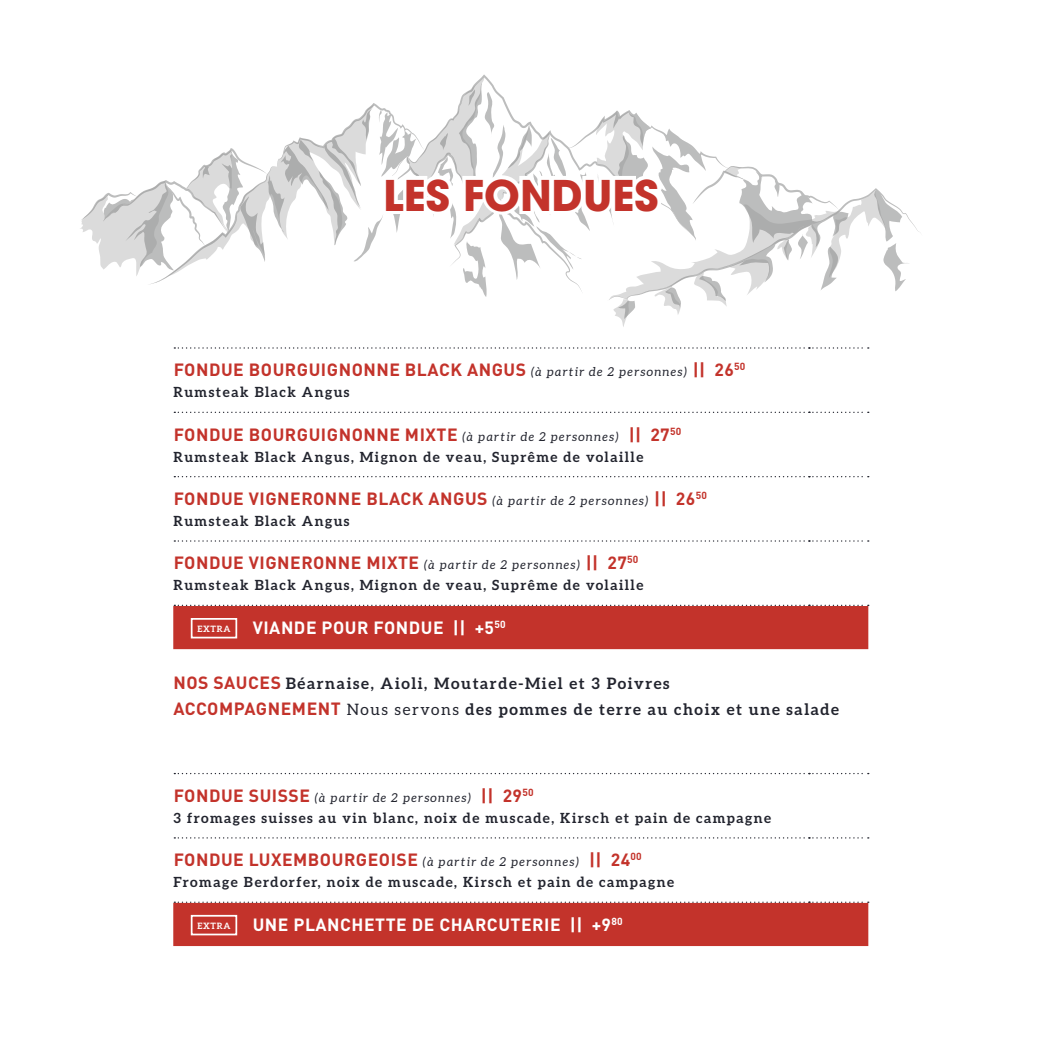
<style>
.page{position:relative;width:1042px;height:1042px;background:#fff}
.page>*{position:absolute;margin:0;border:0;box-sizing:border-box;transform-origin:0 0}
.t1{font:700 42px "Avant Garde LT";color:#c3332b}
.t2{font:700 17.5px "DINOT";letter-spacing:.03em;color:#c3332b}
.t3{font:700 17.5px "DINOT";letter-spacing:.03em;color:#fff}
.t4{font:700 15.75px/26.2px "Aleo";letter-spacing:.1em;color:#22242e}
.t5{font:700 14px "Aleo";letter-spacing:.1em;color:#22242e}
.t6{font:italic 12.25px "Aleo";letter-spacing:.1em;color:#22242e}
.t7{font:700 8.75px "Aleo";letter-spacing:.07em;color:#fff}
.s1{font-family:"Aleo";font-weight:400;font-style:italic;font-size:12.25px;color:#22242e}
.s2{font-family:"DINOT";font-size:17.5px;color:#c3332b}
.s3{font-weight:400}
.s4{font-family:"DINOT";font-weight:700;font-style:normal;font-size:17.5px;color:#c3332b}
</style>
<div class="page">
<svg style="left:174px;top:347px;width:695px;height:2px"></svg>
<svg style="left:174px;top:412px;width:695px;height:1px"></svg>
<svg style="left:174px;top:476px;width:695px;height:1px"></svg>
<svg style="left:174px;top:540px;width:695px;height:2px"></svg>
<svg style="left:174px;top:773px;width:695px;height:1px"></svg>
<svg style="left:174px;top:837px;width:695px;height:1px"></svg>
<div style="left:173px;top:901px;width:696px;height:45px;background:#c3332b"></div>
<div style="left:191px;top:915px;width:46px;height:20px;border:2px solid #fff"></div>
<div style="left:173px;top:605px;width:696px;height:44px;background:#c3332b"></div>
<div style="left:191px;top:618px;width:46px;height:20px;border:2px solid #fff"></div>
<svg style="left:80px;top:77px;width:839px;height:250px"></svg>
<h1 class="t1" style="left:383px;top:168px;width:277px">LES FONDUES</h1>
<p class="t2" style="left:174px;top:358px;width:573px">FONDUE BOURGUIGNONNE BLACK ANGUS <span class="s1">(à partir de 2 personnes)</span> || 26<sup>50</sup></p>
<p class="t5" style="left:174px;top:384px;width:177px">Rumsteak Black Angus</p>
<p class="t2" style="left:174px;top:423px;width:509px">FONDUE BOURGUIGNONNE MIXTE <span class="s1">(à partir de 2 personnes)</span> || 27<sup>50</sup></p>
<p class="t5" style="left:174px;top:449px;width:471px">Rumsteak Black Angus, Mignon de veau, Suprême de volaille</p>
<p class="t2" style="left:174px;top:487px;width:535px">FONDUE VIGNERONNE BLACK ANGUS <span class="s1">(à partir de 2 personnes)</span> || 26<sup>50</sup></p>
<p class="t5" style="left:174px;top:513px;width:177px">Rumsteak Black Angus</p>
<p class="t2" style="left:174px;top:551px;width:466px">FONDUE VIGNERONNE MIXTE <span class="s1">(à partir de 2 personnes)</span> || 27<sup>50</sup></p>
<p class="t5" style="left:174px;top:577px;width:471px">Rumsteak Black Angus, Mignon de veau, Suprême de volaille</p>
<p class="t7" style="left:197px;top:623px;width:34px">EXTRA</p>
<p class="t3" style="left:253px;top:616px;width:254px">VIANDE POUR FONDUE || +5<sup>50</sup></p>
<p class="t4" style="left:173px;top:669px;width:667px"><span class="s2">NOS SAUCES</span> Béarnaise, Aioli, Moutarde-Miel et 3 Poivres<br><span class="s2">ACCOMPAGNEMENT</span> <span class="s3">Nous servons</span> des pommes de terre au choix et une salade</p>
<p class="t6" style="left:174px;top:790px;width:361px"><span class="s4">FONDUE SUISSE</span> (à partir de 2 personnes) <span class="s4">|| 29</span><sup>50</sup></p>
<p class="t5" style="left:174px;top:810px;width:599px">3 fromages suisses au vin blanc, noix de muscade, Kirsch et pain de campagne</p>
<p class="t2" style="left:174px;top:848px;width:469px">FONDUE LUXEMBOURGEOISE <span class="s1">(à partir de 2 personnes)</span> || 24<sup>00</sup></p>
<p class="t5" style="left:174px;top:874px;width:502px">Fromage Berdorfer, noix de muscade, Kirsch et pain de campagne</p>
<p class="t3" style="left:253px;top:913px;width:371px">UNE PLANCHETTE DE CHARCUTERIE || +9<sup>80</sup></p>
<p class="t7" style="left:197px;top:920px;width:34px">EXTRA</p>
</div>
